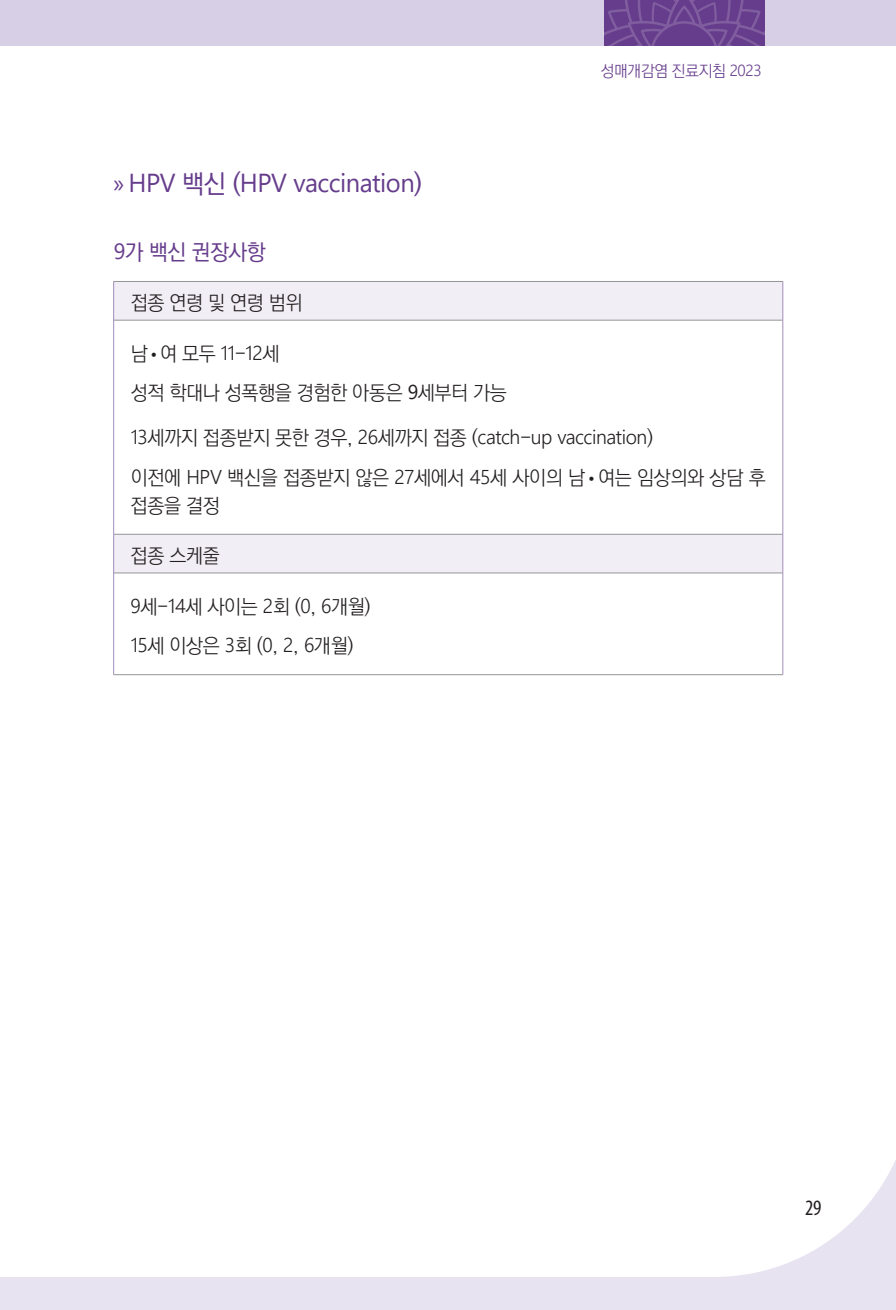
<style>
.page{position:relative;width:896px;height:1310px;background:#fff}
.page>*{position:absolute;margin:0;border:0;box-sizing:border-box;transform-origin:0 0}
.t1{font:26px "Segoe UI";letter-spacing:-.02em;color:#663d8c}
.t2{font:500 22px "Ko Pub Dotum";letter-spacing:-.02em;color:#663d8c}
.t3{font:condensed 22px "Myriad Pro";color:#231f20}
.t4{font:300 20px/39.4px "Ko Pub Dotum";letter-spacing:-.02em;color:#231f20}
.t5{font:300 20px "Segoe UI";letter-spacing:-.02em;color:#231f20}
.t6{font:300 16px "Ko Pub Dotum";letter-spacing:-.02em;color:#663d8c}
.s1{font-family:"Myriad Pro"}
.s2{font-family:"Ko Pub Dotum";font-weight:500}
.s3{font-family:"Segoe UI"}
.s4{font-family:"Segoe UI";font-weight:400}
.s5{font-family:"Myriad Pro";font-weight:400}
.s6{font-family:"Ko Pub Dotum"}
</style>
<div class="page">
<div style="left:0;top:1089px;width:896px;height:221px;background:#e7e3f0"></div>
<div style="left:0;top:1089px;width:896px;height:188px;background:#fff"></div>
<div style="left:0;top:0;width:896px;height:45px;background:#d6cfe6"></div>
<svg style="left:604px;top:0;width:160px;height:45px;background:#6b4490"></svg>
<svg style="left:114px;top:282px;width:668px;height:290px"></svg>
<hr style="left:113px;top:281px;width:670px;height:1px;background:#939598">
<hr style="left:114px;top:320px;width:668px;height:1px;background:#939598">
<hr style="left:114px;top:534px;width:668px;height:1px;background:#939598">
<hr style="left:114px;top:572px;width:668px;height:1px;background:#939598">
<hr style="left:113px;top:674px;width:670px;height:1px;background:#939598">
<hr style="left:113px;top:282px;width:1px;height:38px;background:#a48dbb">
<hr style="left:782px;top:282px;width:1px;height:38px;background:#a48dbb">
<hr style="left:113px;top:320px;width:1px;height:214px;background:#a48dbb">
<hr style="left:782px;top:320px;width:1px;height:214px;background:#a48dbb">
<hr style="left:113px;top:534px;width:1px;height:39px;background:#a48dbb">
<hr style="left:782px;top:534px;width:1px;height:39px;background:#a48dbb">
<hr style="left:113px;top:573px;width:1px;height:101px;background:#a48dbb">
<hr style="left:782px;top:573px;width:1px;height:101px;background:#a48dbb">
<h1 class="t1" style="left:113px;top:158px;width:310px"><span class="s1">»</span> HPV <span class="s2">백신 (</span>HPV vaccination<span class="s2">)</span></h1>
<p class="t6" style="left:601px;top:63px;width:162px">성매개감염 진료지침 <span class="s3">2023</span></p>
<p class="t2" style="left:114px;top:241px;width:153px"><span class="s4">9</span>가 백신 권장사항</p>
<p class="t4" style="left:131px;top:284px;width:173px">접종 연령 및 연령 범위</p>
<p class="t4" style="left:131px;top:335px;width:378px">남 <span class="s5">•</span> 여 모두 <span class="s3">11</span>-<span class="s3">12</span>세<br>성적 학대나 성폭행을 경험한 아동은 <span class="s4">9</span>세부터 가능</p>
<p class="t5" style="left:131px;top:418px;width:524px">13<span class="s6">세까지 접종받지 못한 경우,</span> 26<span class="s6">세까지 접종 (</span>catch<span class="s6">-</span>up vaccination<span class="s6">)</span></p>
<p class="t4" style="left:131px;top:464px;width:636px;line-height:28px">이전에 <span class="s3">HPV</span> 백신을 접종받지 않은 <span class="s3">27</span>세에서 <span class="s3">45</span>세 사이의 남 <span class="s5">•</span> 여는 임상의와 상담 후 접종을 결정</p>
<p class="t4" style="left:131px;top:536px;width:91px">접종 스케줄</p>
<p class="t4" style="left:131px;top:587px;width:241px"><span class="s3">9</span>세-<span class="s3">14</span>세 사이는 <span class="s3">2</span>회 (<span class="s3">0</span>, <span class="s3">6</span>개월)<br><span class="s3">15</span>세 이상은 <span class="s3">3</span>회 (<span class="s3">0</span>, <span class="s3">2</span>, <span class="s3">6</span>개월)</p>
<p class="t3" style="left:805px;top:1194px;width:18px">29</p>
</div>
